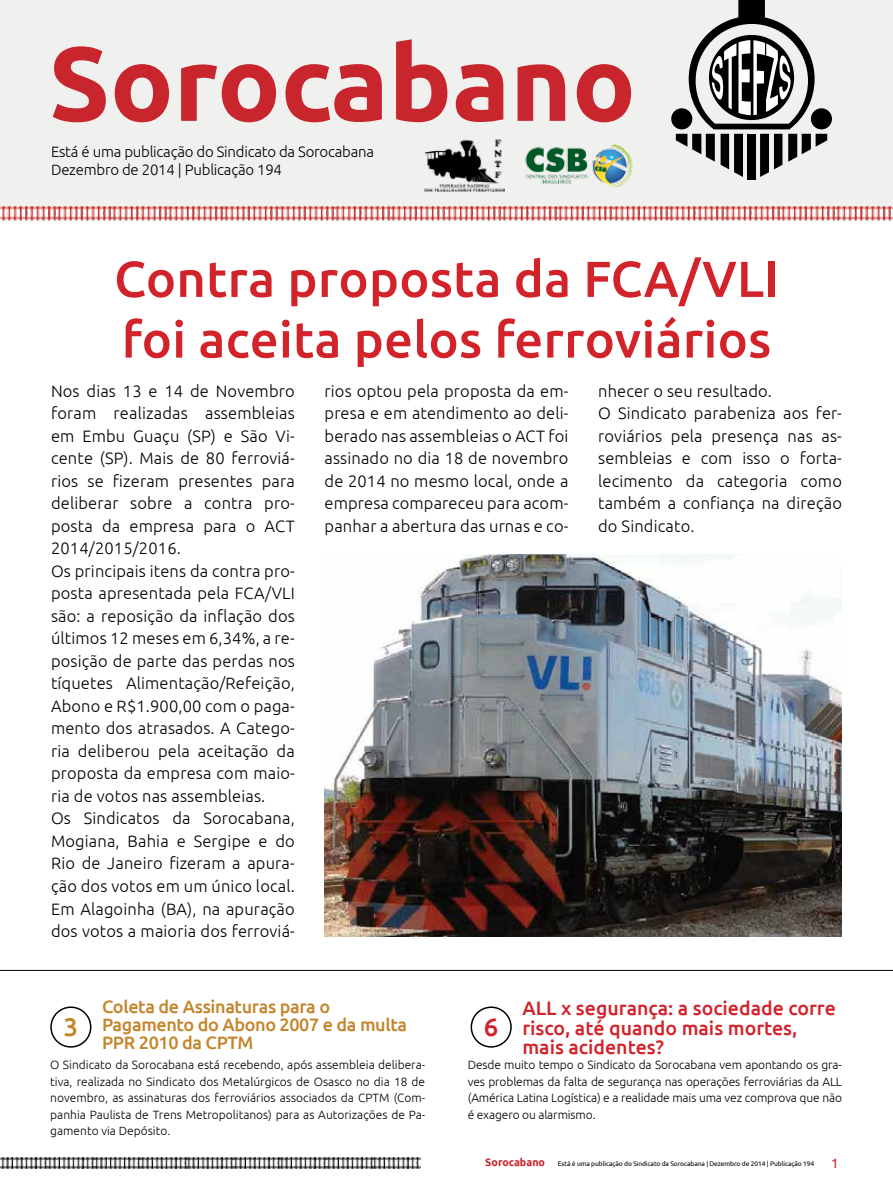
<style>
.page{position:relative;width:893px;height:1191px;background:#fff}
.page>*{position:absolute;margin:0;border:0;box-sizing:border-box;transform-origin:0 0}
.t1{font:700 105px "Ubuntu";color:#c9252c}
.t2{font:500 50.55px/60.6px "Ubuntu";letter-spacing:.005em;color:#d2232a}
.t3{font:500 25.65px "Ubuntu";color:#c4852b}
.t4{font:500 25.65px "Ubuntu";color:#d2232a}
.t5{font:500 19.5px/19.5px "Ubuntu";color:#d2232a}
.t6{font:500 18px/18px "Ubuntu";letter-spacing:-.02em;color:#c4852b}
.t7{font:300 16.5px/22.5px "Ubuntu";letter-spacing:.01em;color:#000}
.t8{font:300 15px/18px "Ubuntu";letter-spacing:-.015em;color:#000}
.t9{font:300 12px/16.5px "Ubuntu";letter-spacing:-.01em;color:#000;text-align:justify}
.t10{font:6.75px "Ubuntu";letter-spacing:-.015em;color:#000}
.s1{font-weight:700;font-size:10.65px;color:#c9252c}
.s2{font-size:13.5px;color:#c9252c}
</style>
<div class="page">
<img style="left:0;top:1157px;width:47px;height:12px">
<img style="left:374px;top:1157px;width:47px;height:12px">
<img style="left:188px;top:1157px;width:45px;height:12px">
<img style="left:95px;top:1157px;width:45px;height:12px">
<img style="left:281px;top:1157px;width:45px;height:12px">
<img style="left:47px;top:1157px;width:48px;height:12px">
<img style="left:233px;top:1157px;width:48px;height:12px">
<img style="left:140px;top:1157px;width:48px;height:12px">
<img style="left:326px;top:1157px;width:48px;height:12px">
<img style="left:325px;top:554px;width:517px;height:383px">
<div style="left:0;top:0;width:893px;height:206px;background:#f0f0ef"></div>
<img style="left:0;top:206px;width:55px;height:14px">
<img style="left:448px;top:206px;width:53px;height:14px">
<img style="left:225px;top:206px;width:53px;height:14px">
<img style="left:671px;top:206px;width:52px;height:14px">
<img style="left:114px;top:206px;width:53px;height:14px">
<img style="left:559px;top:206px;width:53px;height:14px">
<img style="left:337px;top:206px;width:52px;height:14px">
<img style="left:782px;top:206px;width:53px;height:14px">
<img style="left:55px;top:206px;width:59px;height:14px">
<img style="left:501px;top:206px;width:58px;height:14px">
<img style="left:278px;top:206px;width:59px;height:14px">
<img style="left:723px;top:206px;width:59px;height:14px">
<img style="left:167px;top:206px;width:58px;height:14px">
<img style="left:612px;top:206px;width:59px;height:14px">
<img style="left:389px;top:206px;width:59px;height:14px">
<img style="left:835px;top:206px;width:58px;height:14px">
<hr style="left:0;top:970px;width:893px;height:1px;background:#000">
<div style="left:50px;top:1006px;width:41px;height:41px;border:2px solid #000;border-radius:50%"></div>
<div style="left:471px;top:1006px;width:41px;height:41px;border:2px solid #000;border-radius:50%"></div>
<div style="left:747px;top:134px;width:9px;height:45px;background:#000"></div>
<div style="left:671px;top:108px;width:21px;height:21px;background:#000;border-radius:50%"></div>
<div style="left:811px;top:108px;width:21px;height:21px;background:#000;border-radius:50%"></div>
<svg style="left:676px;top:0;width:151px;height:177px"></svg>
<img style="left:525px;top:144px;width:108px;height:43px">
<img style="left:425px;top:139px;width:80px;height:53px">
<h1 class="t1" style="left:49px;top:20px;width:588px">Sorocabano</h1>
<p class="t8" style="left:51px;top:143px;width:325px">Está é uma publicação do Sindicato da Sorocabana<br>Dezembro de 2014 | Publicação 194</p>
<h2 class="t2" style="left:114px;top:247px;width:666px">Contra proposta da FCA/VLI foi aceita pelos ferroviários</h2>
<p class="t7" style="left:51px;top:379px;width:245px">Nos dias 13 e 14 de Novembro foram realizadas assembleias em Embu Guaçu (SP) e São Vi&shy;cente (SP). Mais de 80 ferroviá&shy;rios se fizeram presentes para deliberar sobre a contra pro&shy;posta da empresa para o ACT<br>2014/2015/2016.<br>Os principais itens da contra pro&shy;posta apresentada pela FCA/VLI são: a reposição da inflação dos últimos 12 meses em 6,34%, a re&shy;posição de parte das perdas nos tíquetes Alimentação/Refeição,<br>Abono e R$1.900,00 com o paga&shy;mento dos atrasados. A Catego&shy;ria deliberou pela aceitação da proposta da empresa com maio&shy;ria de votos nas assembleias.<br>Os Sindicatos da Sorocabana,<br>Mogiana, Bahia e Sergipe e do<br>Rio de Janeiro fizeram a apura&shy;ção dos votos em um único local.<br>Em Alagoinha (BA), na apuração dos votos a maioria dos ferroviá-</p>
<p class="t7" style="left:325px;top:379px;width:245px;text-align:justify">rios optou pela proposta da em&shy;presa e em atendimento ao deli&shy;berado nas assembleias o ACT foi assinado no dia 18 de novembro de 2014 no mesmo local, onde a empresa compareceu para acom&shy;panhar a abertura das urnas e co-</p>
<p class="t7" style="left:598px;top:379px;width:245px">nhecer o seu resultado.<br>O Sindicato parabeniza aos fer&shy;roviários pela presença nas as&shy;sembleias e com isso o forta&shy;lecimento da categoria como também a confiança na direção do Sindicato.</p>
<p class="t6" style="left:102px;top:997px;width:307px">Coleta de Assinaturas para o<br>Pagamento do Abono 2007 e da multa<br>PPR 2010 da CPTM</p>
<h3 class="t3" style="left:64px;top:1010px;width:16px">3</h3>
<p class="t9" style="left:50px;top:1056px;width:376px">O Sindicato da Sorocabana está recebendo, após assembleia delibera&shy;tiva, realizada no Sindicato dos Metalúrgicos de Osasco no dia 18 de novembro, as assinaturas dos ferroviários associados da CPTM (Com&shy;panhia Paulista de Trens Metropolitanos) para as Autorizações de Pa&shy;gamento via Depósito.</p>
<p class="t5" style="left:522px;top:997px;width:315px">ALL x segurança: a sociedade corre risco, até quando mais mortes, mais acidentes?</p>
<p class="t9" style="left:468px;top:1056px;width:376px">Desde muito tempo o Sindicato da Sorocabana vem apontando os gra&shy;ves problemas da falta de segurança nas operações ferroviárias da ALL (América Latina Logística) e a realidade mais uma vez comprova que não é exagero ou alarmismo.</p>
<h3 class="t4" style="left:484px;top:1010px;width:16px">6</h3>
<p class="t10" style="left:485px;top:1159px;width:355px"><span class="s1">Sorocabano</span> Está é uma publicação do Sindicato da Sorocabana | Dezembro de 2014 | Publicação 194 <span class="s2">1</span></p>
</div>
